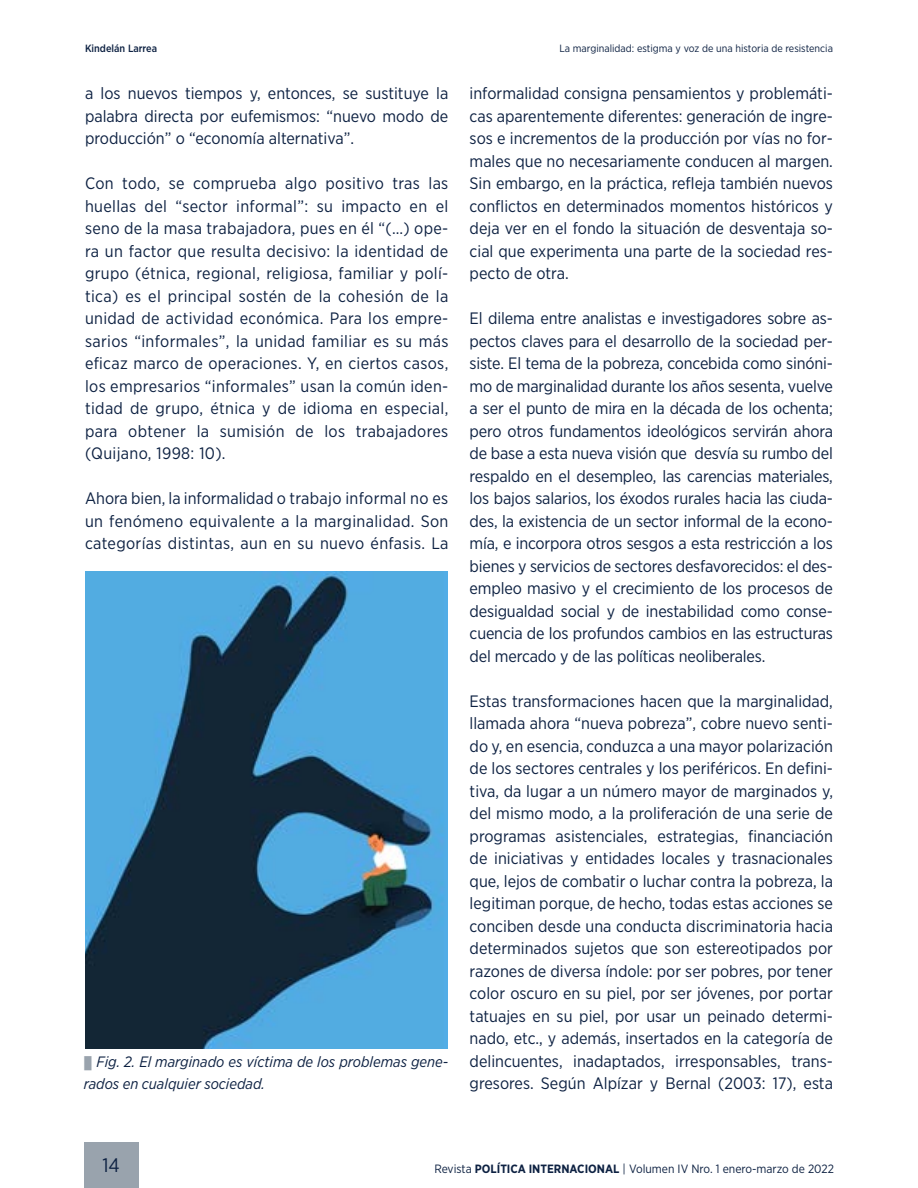
<style>
.page{position:relative;width:918px;height:1188px;background:#fff}
.page>*{position:absolute;margin:0;border:0;box-sizing:border-box;transform-origin:0 0}
.t1{font:19.5px "Gotham Narrow";color:#0d2142}
.t2{font:16.5px/22.5px "Gotham Narrow";color:#0d2142;text-align:justify}
.t3{font:italic 15px/22.5px "Gotham Narrow";color:#0d2142}
.t4{font:12px "Gotham Narrow";color:#0d2142}
.t5{font:10.5px "Gotham Narrow";color:#0d2142}
.t6{font:500 10.5px "Gotham Narrow";color:#0d2142}
.s1{font-family:"STIX General";font-style:normal;color:#99a3ad}
.s2{font-weight:700}
</style>
<div class="page">
<img style="left:85px;top:571px;width:363px;height:477px">
<div style="left:84px;top:1143px;width:54px;height:45px;background:#99a3ad"></div>
<p class="t6" style="left:85px;top:41px;width:74px">Kindelán Larrea</p>
<p class="t5" style="left:559px;top:41px;width:275px">La marginalidad: estigma y voz de una historia de resistencia</p>
<p class="t2" style="left:85px;top:82px;width:365px">a los nuevos tiempos y, entonces, se sustituye la palabra directa por eufemismos: “nuevo modo de producción” o “economía alternativa”.</p>
<p class="t2" style="left:85px;top:172px;width:365px">Con todo, se comprueba algo positivo tras las huellas del “sector informal”: su impacto en el seno de la masa trabajadora, pues en él “(…) ope&shy;ra un factor que resulta decisivo: la identidad de grupo (étnica, regional, religiosa, familiar y polí&shy;tica) es el principal sostén de la cohesión de la unidad de actividad económica. Para los empre&shy;sarios “informales”, la unidad familiar es su más eficaz marco de operaciones. Y, en ciertos casos, los empresarios “informales” usan la común iden&shy;tidad de grupo, étnica y de idioma en especial, para obtener la sumisión de los trabajadores (Quijano, 1998: 10).</p>
<p class="t2" style="left:85px;top:487px;width:365px">Ahora bien, la informalidad o trabajo informal no es un fenómeno equivalente a la marginalidad. Son categorías distintas, aun en su nuevo énfasis. La</p>
<p class="t2" style="left:470px;top:82px;width:365px">informalidad consigna pensamientos y problemáti&shy;cas aparentemente diferentes: generación de ingre&shy;sos e incrementos de la producción por vías no for&shy;males que no necesariamente conducen al margen.<br>Sin embargo, en la práctica, refleja también nuevos conflictos en determinados momentos históricos y deja ver en el fondo la situación de desventaja so&shy;cial que experimenta una parte de la sociedad res&shy;pecto de otra.</p>
<p class="t2" style="left:470px;top:307px;width:365px">El dilema entre analistas e investigadores sobre as&shy;pectos claves para el desarrollo de la sociedad per&shy;siste. El tema de la pobreza, concebida como sinóni&shy;mo de marginalidad durante los años sesenta, vuelve a ser el punto de mira en la década de los ochenta; pero otros fundamentos ideológicos servirán ahora de base a esta nueva visión que desvía su rumbo del respaldo en el desempleo, las carencias materiales, los bajos salarios, los éxodos rurales hacia las ciuda&shy;des, la existencia de un sector informal de la econo&shy;mía, e incorpora otros sesgos a esta restricción a los bienes y servicios de sectores desfavorecidos: el des&shy;empleo masivo y el crecimiento de los procesos de desigualdad social y de inestabilidad como conse&shy;cuencia de los profundos cambios en las estructuras del mercado y de las políticas neoliberales.</p>
<p class="t2" style="left:470px;top:689px;width:365px">Estas transformaciones hacen que la marginalidad, llamada ahora “nueva pobreza”, cobre nuevo senti&shy;do y, en esencia, conduzca a una mayor polarización de los sectores centrales y los periféricos. En defini&shy;tiva, da lugar a un número mayor de marginados y, del mismo modo, a la proliferación de una serie de programas asistenciales, estrategias, financiación de iniciativas y entidades locales y trasnacionales que, lejos de combatir o luchar contra la pobreza, la legitiman porque, de hecho, todas estas acciones se conciben desde una conducta discriminatoria hacia determinados sujetos que son estereotipados por razones de diversa índole: por ser pobres, por tener color oscuro en su piel, por ser jóvenes, por portar tatuajes en su piel, por usar un peinado determi&shy;nado, etc., y además, insertados en la categoría de delincuentes, inadaptados, irresponsables, trans&shy;gresores. Según Alpízar y Bernal (2003: 17), esta</p>
<p class="t3" style="left:84px;top:1050px;width:366px"><span class="s1">▮</span> Fig. 2. El marginado es víctima de los problemas gene&shy;rados en cualquier sociedad.</p>
<p class="t1" style="left:102px;top:1153px;width:19px">14</p>
<p class="t4" style="left:434px;top:1162px;width:401px">Revista <span class="s2">POLÍTICA INTERNACIONAL</span> | Volumen IV Nro. 1 enero-marzo de 2022</p>
</div>
